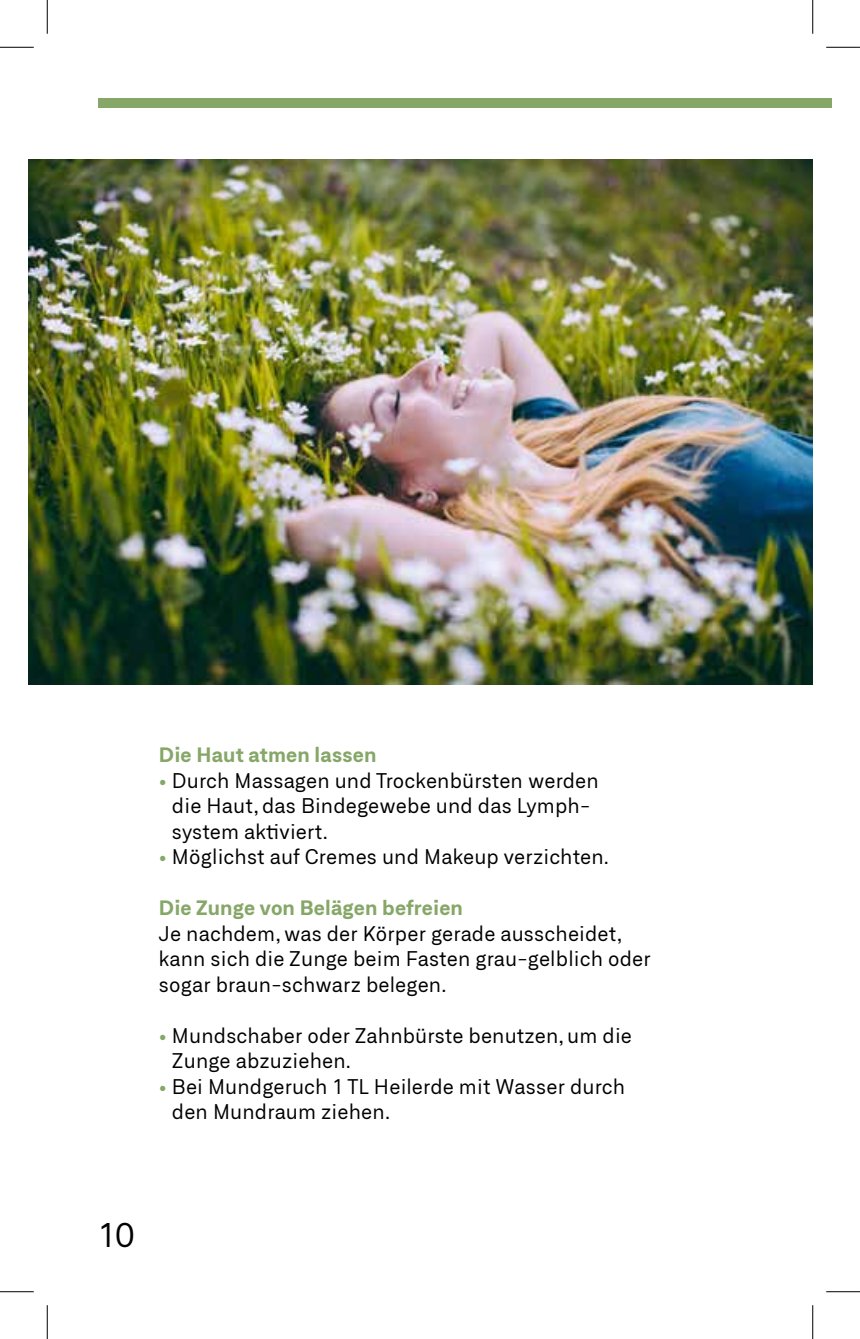
<style>
.page{position:relative;width:860px;height:1339px;background:#fff}
.page>*{position:absolute;margin:0;border:0;box-sizing:border-box;transform-origin:0 0}
.t1{font:32.62px "Neufile Grotesk";color:#000}
.t2{font:20.25px/25.4px "Neufile Grotesk";letter-spacing:.01em;color:#000}
.t3{font:700 20.25px "Neufile Grotesk";letter-spacing:.01em;color:#86a768}
.s1{color:#86a768}
</style>
<div class="page">
<div style="left:98px;top:98px;width:734px;height:10px;background:#86a768"></div>
<img style="left:28px;top:160px;width:785px;height:524px">
<hr style="left:0;top:47px;width:34px;height:1px;background:#000">
<hr style="left:826px;top:47px;width:34px;height:1px;background:#000">
<hr style="left:0;top:1291px;width:34px;height:1px;background:#000">
<hr style="left:826px;top:1291px;width:34px;height:1px;background:#000">
<hr style="left:47px;top:0;width:1px;height:34px;background:#000">
<hr style="left:47px;top:1304px;width:1px;height:34px;background:#000">
<hr style="left:812px;top:0;width:1px;height:34px;background:#000">
<hr style="left:812px;top:1304px;width:1px;height:34px;background:#000">
<p class="t3" style="left:159px;top:741px;width:219px">Die Haut atmen lassen</p>
<p class="t2" style="left:172px;top:767px;width:428px;text-indent:-13px"><span class="s1">•</span> Durch Massagen und Trockenbürsten werden die Haut, das Bindegewebe und das Lymph&shy;system aktiviert.</p>
<p class="t2" style="left:159px;top:843px;width:452px"><span class="s1">•</span> Möglichst auf Cremes und Makeup verzichten.</p>
<p class="t3" style="left:159px;top:894px;width:306px">Die Zunge von Belägen befreien</p>
<p class="t2" style="left:159px;top:920px;width:493px">Je nachdem, was der Körper gerade ausscheidet, kann sich die Zunge beim Fasten grau-gelblich oder sogar braun-schwarz belegen.</p>
<p class="t2" style="left:172px;top:1022px;width:461px;text-indent:-13px"><span class="s1">•</span> Mundschaber oder Zahnbürste benutzen, um die<br>Zunge abzuziehen.</p>
<p class="t2" style="left:172px;top:1073px;width:455px;text-indent:-13px"><span class="s1">•</span> Bei Mundgeruch 1 TL Heilerde mit Wasser durch den Mundraum ziehen.</p>
<h1 class="t1" style="left:98px;top:1214px;width:38px">10</h1>
</div>
